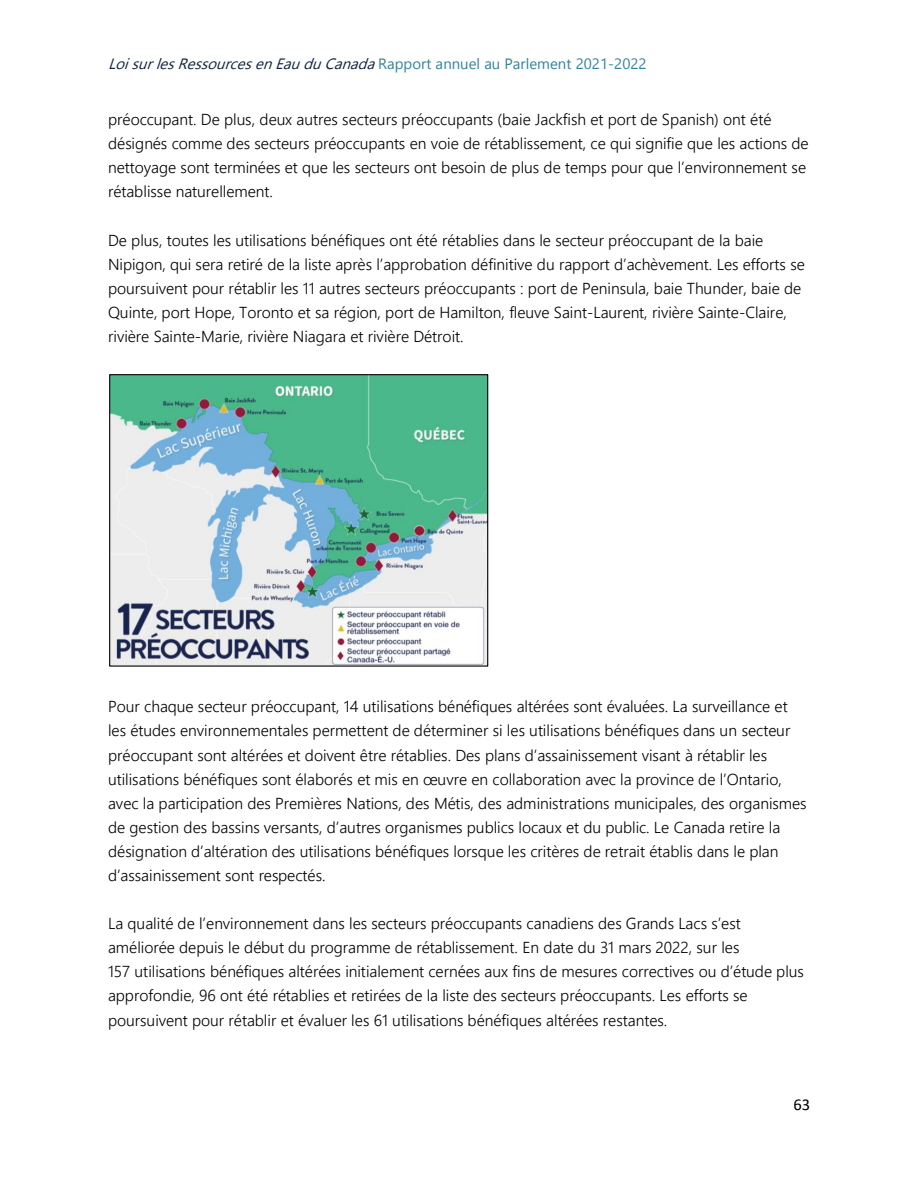
<style>
.page{position:relative;width:918px;height:1188px;background:#fff}
.page>*{position:absolute;margin:0;border:0;box-sizing:border-box;transform-origin:0 0}
.t1{font:16.5px "Calibri";color:#000}
.t2{font:300 15.9px/24.2px "Leelawadee UI";color:#000}
.t3{font:15px "Gadugi";color:#31849b}
.s1{font-style:italic;color:#0f243e}
</style>
<div class="page">
<img style="left:111px;top:376px;width:375px;height:289px">
<div style="left:109px;top:374px;width:379px;height:293px;border:1px solid #000"></div>
<p class="t3" style="left:108px;top:53px;width:540px"><span class="s1">LoisurlesRessourcesenEauduCanada</span>Rapport annuel au Parlement 2021-2022</p>
<p class="t2" style="left:108px;top:106px;width:702px">préoccupant. De plus, deux autres secteurs préoccupants (baie Jackfish et port de Spanish) ont été désignés comme des secteurs préoccupants en voie de rétablissement, ce qui signifie que les actions de nettoyage sont terminées et que les secteurs ont besoin de plus de temps pour que l’environnement se rétablisse naturellement.</p>
<p class="t2" style="left:108px;top:227px;width:698px">De plus, toutes les utilisations bénéfiques ont été rétablies dans le secteur préoccupant de la baie Nipigon, qui sera retiré de la liste après l’approbation définitive du rapport d’achèvement. Les efforts se poursuivent pour rétablir les 11 autres secteurs préoccupants : port de Peninsula, baie Thunder, baie de Quinte, port Hope, Toronto et sa région, port de Hamilton, fleuve Saint-Laurent, rivière Sainte-Claire, rivière Sainte-Marie, rivière Niagara et rivière Détroit.</p>
<p class="t2" style="left:108px;top:693px;width:700px">Pour chaque secteur préoccupant, 14 utilisations bénéfiques altérées sont évaluées. La surveillance et les études environnementales permettent de déterminer si les utilisations bénéfiques dans un secteur préoccupant sont altérées et doivent être rétablies. Des plans d’assainissement visant à rétablir les utilisations bénéfiques sont élaborés et mis en œuvre en collaboration avec la province de l’Ontario, avec la participation des Premières Nations, des Métis, des administrations municipales, des organismes de gestion des bassins versants, d’autres organismes publics locaux et du public. Le Canada retire la désignation d’altération des utilisations bénéfiques lorsque les critères de retrait établis dans le plan d’assainissement sont respectés.</p>
<p class="t2" style="left:108px;top:910px;width:698px">La qualité de l’environnement dans les secteurs préoccupants canadiens des Grands Lacs s’est améliorée depuis le début du programme de rétablissement. En date du 31 mars 2022, sur les<br>157 utilisations bénéfiques altérées initialement cernées aux fins de mesures correctives ou d’étude plus approfondie, 96 ont été rétablies et retirées de la liste des secteurs préoccupants. Les efforts se poursuivent pour rétablir et évaluer les 61 utilisations bénéfiques altérées restantes.</p>
<p class="t1" style="left:793px;top:1098px;width:18px">63</p>
</div>
